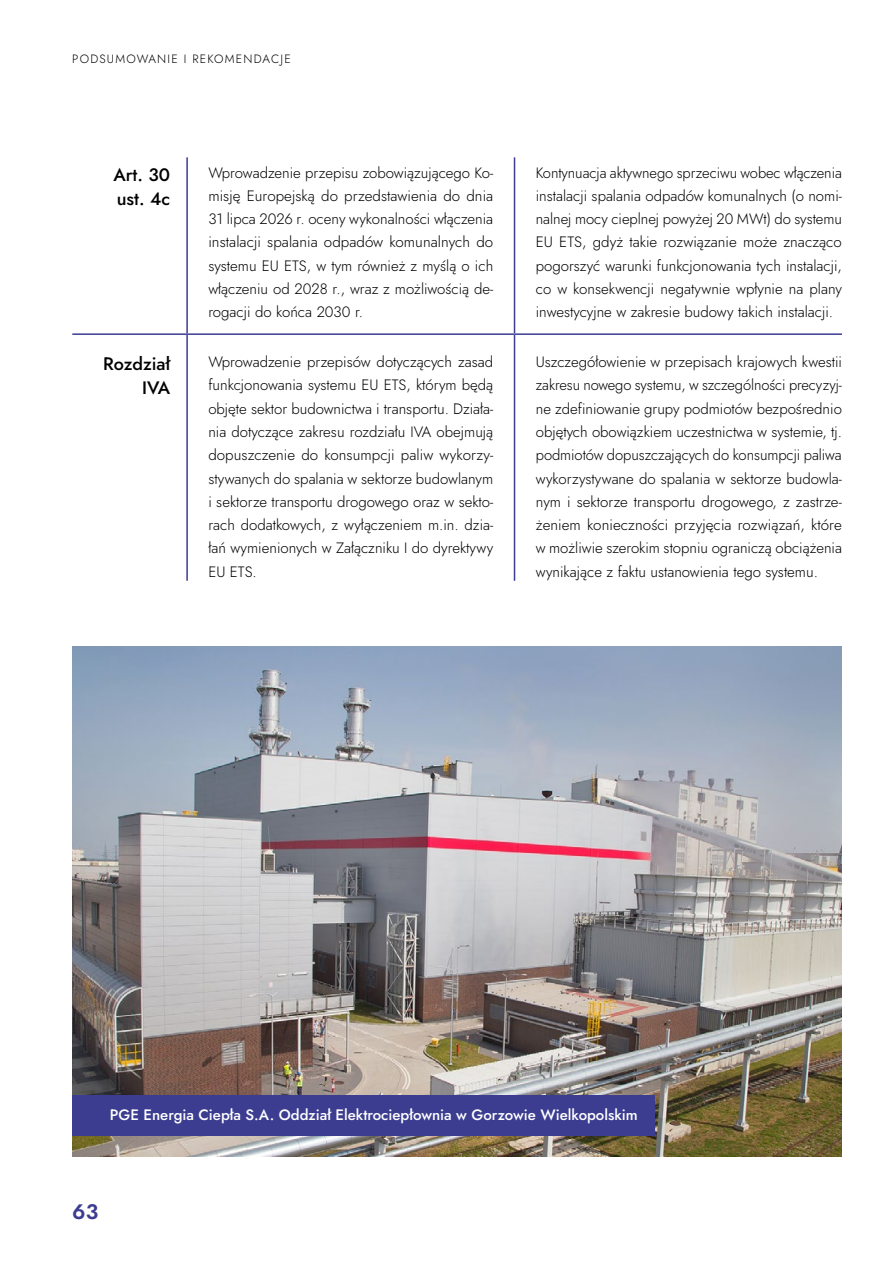
<style>
.page{position:relative;width:893px;height:1263px;background:#fff}
.page>*{position:absolute;margin:0;border:0;box-sizing:border-box;transform-origin:0 0}
.t1{font:600 21px "Jost";color:#3c3d91}
.t2{font:500 18px/24px "Jost";color:#000}
.t3{font:300 15px/23.2px "Jost";color:#000;text-align:justify}
.t4{font:500 15px "Jost";color:#fff}
.t5{font:300 12px "Jost";letter-spacing:.1em;color:#000}
</style>
<div class="page">
<hr style="left:72px;top:333px;width:115px;height:2px;background:#3c3d91">
<hr style="left:187px;top:333px;width:327px;height:2px;background:#3c3d91">
<hr style="left:514px;top:333px;width:328px;height:2px;background:#3c3d91">
<hr style="left:186px;top:157px;width:2px;height:176px;background:#3c3d91">
<hr style="left:514px;top:157px;width:1px;height:176px;background:#3c3d91">
<hr style="left:186px;top:335px;width:2px;height:246px;background:#3c3d91">
<hr style="left:514px;top:335px;width:1px;height:246px;background:#3c3d91">
<img style="left:73px;top:646px;width:769px;height:511px">
<div style="left:73px;top:1095px;width:582px;height:40px;background:#3c3d91"></div>
<p class="t5" style="left:72px;top:50px;width:220px">PODSUMOWANIE I REKOMENDACJE</p>
<p class="t2" style="left:114px;top:163px;width:58px">Art. 30 ust. 4c</p>
<p class="t3" style="left:208px;top:161px;width:286px">Wprowadzenie przepisu zobowiązującego Ko&shy;misję Europejską do przedstawienia do dnia 31 lipca 2026 r. oceny wykonalności włączenia instalacji spalania odpadów komunalnych do systemu EU ETS, w tym również z myślą o ich włączeniu od 2028 r., wraz z możliwością de&shy;rogacji do końca 2030 r.</p>
<p class="t3" style="left:536px;top:161px;width:308px">Kontynuacja aktywnego sprzeciwu wobec włączenia instalacji spalania odpadów komunalnych (o nomi&shy;nalnej mocy cieplnej powyżej 20 MWt) do systemu EU ETS, gdyż takie rozwiązanie może znacząco pogorszyć warunki funkcjonowania tych instalacji, co w konsekwencji negatywnie wpłynie na plany inwestycyjne w zakresie budowy takich instalacji.</p>
<p class="t2" style="left:103px;top:352px;width:68px;text-align:right">Rozdział<br>IVA</p>
<p class="t3" style="left:208px;top:350px;width:286px">Wprowadzenie przepisów dotyczących zasad funkcjonowania systemu EU ETS, którym będą objęte sektor budownictwa i transportu. Działa&shy;nia dotyczące zakresu rozdziału IVA obejmują dopuszczenie do konsumpcji paliw wykorzy&shy;stywanych do spalania w sektorze budowlanym i sektorze transportu drogowego oraz w sekto&shy;rach dodatkowych, z wyłączeniem m.in. dzia&shy;łań wymienionych w Załączniku I do dyrektywy EU ETS.</p>
<p class="t3" style="left:536px;top:350px;width:308px">Uszczegółowienie w przepisach krajowych kwestii zakresu nowego systemu, w szczególności precyzyj&shy;ne zdefiniowanie grupy podmiotów bezpośrednio objętych obowiązkiem uczestnictwa w systemie, tj. podmiotów dopuszczających do konsumpcji paliwa wykorzystywane do spalania w sektorze budowla&shy;nym i sektorze transportu drogowego, z zastrze&shy;żeniem konieczności przyjęcia rozwiązań, które w możliwie szerokim stopniu ograniczą obciążenia wynikające z faktu ustanowienia tego systemu.</p>
<p class="t4" style="left:110px;top:1105px;width:529px">PGE Energia Ciepła S.A. Oddział Elektrociepłownia w Gorzowie Wielkopolskim</p>
<h1 class="t1" style="left:72px;top:1197px;width:27px">63</h1>
</div>
